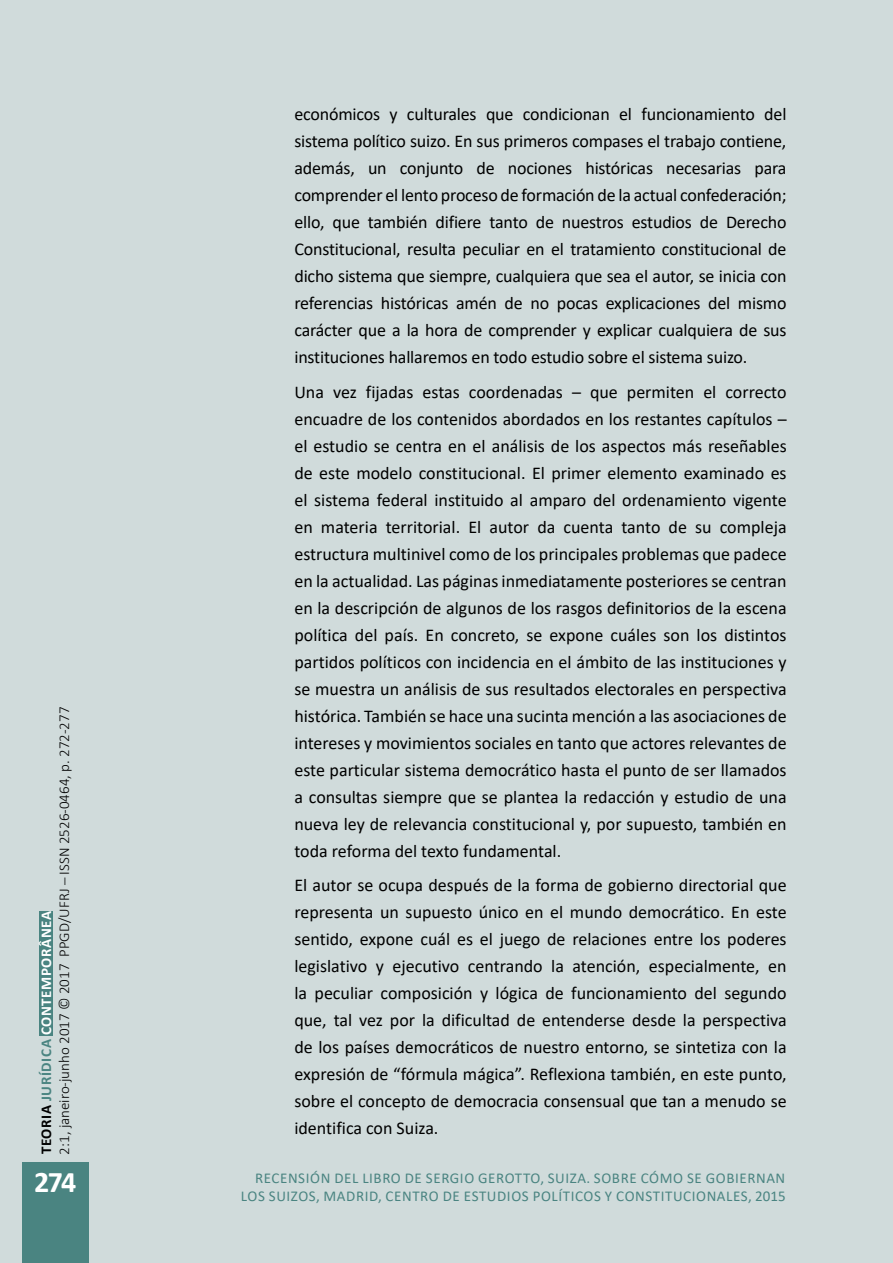
<style>
.page{position:relative;width:893px;height:1263px;background:#d0dbdb}
.page>*{position:absolute;margin:0;border:0;box-sizing:border-box;transform-origin:0 0}
.t1{font:700 30px "Calibri";color:#fff}
.t2{font:18px/27px "Calibri";color:#000;text-align:justify}
.t3{font:15px/18px "Calibri";letter-spacing:.04em;color:#4a8481;text-align:right}
.t4{font:300 15px/18px "Calibri";color:#000}
.s1{font-weight:700}
.s2{font-weight:700;color:#4a8481}
.s3{font-weight:700;color:#fff}
</style>
<div class="page">
<div style="left:39px;top:911px;width:14px;height:124px;background:#4a8481"></div>
<div style="left:22px;top:1162px;width:67px;height:101px;background:#4a8481"></div>
<p class="t4" style="left:37px;top:1154px;width:449px;rotate:-90deg"><span class="s1">TEORIA</span> <span class="s2">JURÍDICA</span> <span class="s3">CONTEMPORÂNEA<br></span>2:1, janeiro-junho 2017 © 2017 PPGD/UFRJ – ISSN 2526-0464, p. 272-277</p>
<p class="t2" style="left:294px;top:100px;width:494px">económicos y culturales que condicionan el funcionamiento del sistema político suizo. En sus primeros compases el trabajo contiene, además, un conjunto de nociones históricas necesarias para comprender el lento proceso de formación de la actual confederación; ello, que también difiere tanto de nuestros estudios de Derecho Constitucional, resulta peculiar en el tratamiento constitucional de dicho sistema que siempre, cualquiera que sea el autor, se inicia con referencias históricas amén de no pocas explicaciones del mismo carácter que a la hora de comprender y explicar cualquiera de sus instituciones hallaremos en todo estudio sobre el sistema suizo.</p>
<p class="t2" style="left:294px;top:378px;width:494px">Una vez fijadas estas coordenadas – que permiten el correcto encuadre de los contenidos abordados en los restantes capítulos – el estudio se centra en el análisis de los aspectos más reseñables de este modelo constitucional. El primer elemento examinado es el sistema federal instituido al amparo del ordenamiento vigente en materia territorial. El autor da cuenta tanto de su compleja estructura multinivel como de los principales problemas que padece en la actualidad. Las páginas inmediatamente posteriores se centran en la descripción de algunos de los rasgos definitorios de la escena política del país. En concreto, se expone cuáles son los distintos partidos políticos con incidencia en el ámbito de las instituciones y se muestra un análisis de sus resultados electorales en perspectiva histórica. También se hace una sucinta mención a las asociaciones de intereses y movimientos sociales en tanto que actores relevantes de este particular sistema democrático hasta el punto de ser llamados a consultas siempre que se plantea la redacción y estudio de una nueva ley de relevancia constitucional y, por supuesto, también en toda reforma del texto fundamental.</p>
<p class="t2" style="left:294px;top:871px;width:494px">El autor se ocupa después de la forma de gobierno directorial que representa un supuesto único en el mundo democrático. En este sentido, expone cuál es el juego de relaciones entre los poderes legislativo y ejecutivo centrando la atención, especialmente, en la peculiar composición y lógica de funcionamiento del segundo que, tal vez por la dificultad de entenderse desde la perspectiva de los países democráticos de nuestro entorno, se sintetiza con la expresión de “fórmula mágica”. Reflexiona también, en este punto, sobre el concepto de democracia consensual que tan a menudo se identifica con Suiza.</p>
<h1 class="t1" style="left:34px;top:1161px;width:44px">274</h1>
<p class="t3" style="left:241px;top:1168px;width:546px">RECENSIÓN DEL LIBRO DE SERGIO GEROTTO, SUIZA. SOBRE CÓMO SE GOBIERNAN<br>LOS SUIZOS, MADRID, CENTRO DE ESTUDIOS POLÍTICOS Y CONSTITUCIONALES, 2015</p>
</div>
